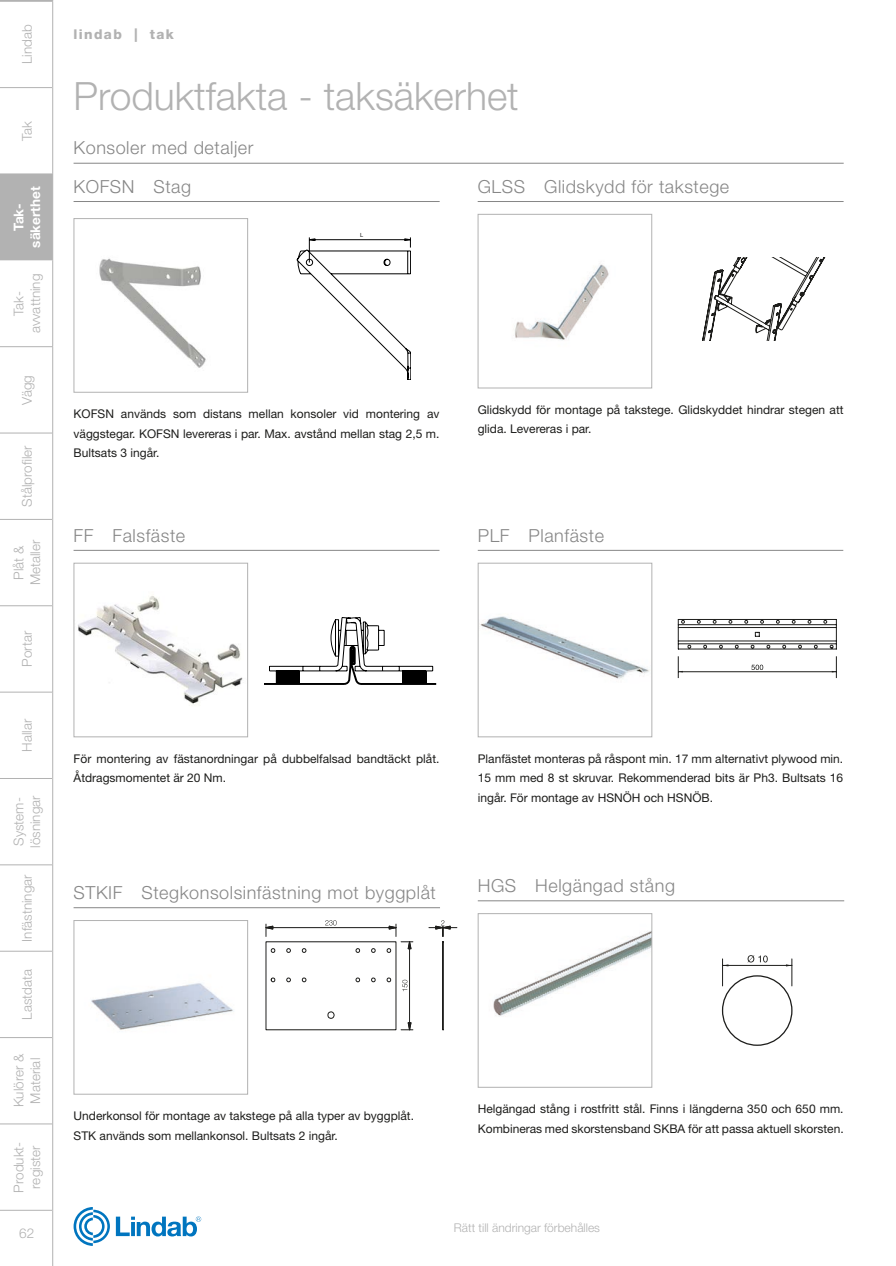
<style>
.page{position:relative;width:896px;height:1266px;background:#fff}
.page>*{position:absolute;margin:0;border:0;box-sizing:border-box;transform-origin:0 0}
.t1{font:300 39px "Helvetica Neue LT Pro";color:#b2b2b2}
.t2{font:300 18px "Helvetica Neue LT Pro";letter-spacing:.03em;color:#878787}
.t3{font:300 13.5px/16.5px "Helvetica Neue LT Pro";color:#b2b2b2}
.t4{font:700 13.5px/16.5px "Helvetica Neue LT Pro";color:#fff;text-align:center}
.t5{font:800 13.5px "Helvetica Neue LT Pro";letter-spacing:.1em;color:#b2b2b2}
.t6{font:12px/19.5px "Helvetica Neue LT Pro";color:#1d1d1b}
.t7{font:300 12px "Helvetica Neue LT Pro";color:#b2b2b2}
.t8{font:5.7px "Helvetica";color:#222221}
</style>
<div class="page">
<hr style="left:0;top:432px;width:52px;height:1px;background:#b2b2b2">
<hr style="left:0;top:605px;width:52px;height:1px;background:#b2b2b2">
<hr style="left:0;top:778px;width:52px;height:1px;background:#b2b2b2">
<hr style="left:0;top:950px;width:52px;height:1px;background:#b2b2b2">
<hr style="left:0;top:1037px;width:52px;height:1px;background:#b2b2b2">
<hr style="left:0;top:1123px;width:52px;height:1px;background:#b2b2b2">
<hr style="left:0;top:1209px;width:52px;height:1px;background:#b2b2b2">
<hr style="left:52px;top:347px;width:1px;height:86px;background:#b2b2b2">
<hr style="left:52px;top:433px;width:1px;height:86px;background:#b2b2b2">
<hr style="left:52px;top:519px;width:1px;height:86px;background:#b2b2b2">
<hr style="left:52px;top:605px;width:1px;height:87px;background:#b2b2b2">
<hr style="left:52px;top:692px;width:1px;height:86px;background:#b2b2b2">
<hr style="left:52px;top:778px;width:1px;height:86px;background:#b2b2b2">
<hr style="left:52px;top:864px;width:1px;height:87px;background:#b2b2b2">
<hr style="left:52px;top:951px;width:1px;height:86px;background:#b2b2b2">
<hr style="left:52px;top:1037px;width:1px;height:86px;background:#b2b2b2">
<hr style="left:52px;top:1123px;width:1px;height:87px;background:#b2b2b2">
<hr style="left:52px;top:1210px;width:1px;height:55px;background:#b2b2b2">
<hr style="left:0;top:519px;width:52px;height:1px;background:#b2b2b2">
<hr style="left:0;top:691px;width:52px;height:1px;background:#b2b2b2">
<hr style="left:0;top:864px;width:52px;height:1px;background:#b2b2b2">
<hr style="left:52px;top:260px;width:1px;height:86px;background:#b2b2b2">
<hr style="left:0;top:346px;width:53px;height:1px;background:#b2b2b2">
<svg style="left:116px;top:1216px;width:85px;height:20px"></svg>
<svg style="left:74px;top:1207px;width:36px;height:38px"></svg>
<img style="left:515px;top:264px;width:94px;height:76px">
<div style="left:477px;top:214px;width:175px;height:174px;border:1px solid #b2b2b2"></div>
<svg style="left:702px;top:258px;width:123px;height:83px"></svg>
<hr style="left:477px;top:201px;width:366px;height:1px;background:#878787">
<img style="left:78px;top:595px;width:165px;height:110px">
<div style="left:74px;top:563px;width:174px;height:174px;border:1px solid #b2b2b2"></div>
<svg style="left:265px;top:617px;width:171px;height:67px"></svg>
<hr style="left:74px;top:550px;width:365px;height:1px;background:#878787">
<img style="left:493px;top:931px;width:157px;height:85px">
<div style="left:477px;top:913px;width:175px;height:174px;border:1px solid #b2b2b2"></div>
<hr style="left:722px;top:965px;width:69px;height:1px;background:#1d1d1b">
<div style="left:721px;top:975px;width:71px;height:70px;border:1px solid #1d1d1b;border-radius:50%"></div>
<svg style="left:747px;top:955px;width:20px;height:7px"></svg>
<svg style="left:785px;top:958px;width:7px;height:27px"></svg>
<svg style="left:722px;top:958px;width:6px;height:27px"></svg>
<img style="left:480px;top:616px;width:170px;height:63px">
<div style="left:477px;top:563px;width:175px;height:174px;border:1px solid #b2b2b2"></div>
<hr style="left:678px;top:671px;width:158px;height:1px;background:#1d1d1b">
<svg style="left:831px;top:656px;width:6px;height:22px"></svg>
<svg style="left:678px;top:656px;width:4px;height:22px"></svg>
<svg style="left:677px;top:619px;width:159px;height:31px"></svg>
<svg style="left:751px;top:664px;width:12px;height:6px"></svg>
<hr style="left:477px;top:550px;width:366px;height:1px;background:#878787">
<hr style="left:477px;top:900px;width:367px;height:1px;background:#878787">
<img style="left:91px;top:983px;width:143px;height:47px">
<div style="left:74px;top:920px;width:174px;height:174px;border:1px solid #b2b2b2"></div>
<svg style="left:265px;top:920px;width:192px;height:111px"></svg>
<hr style="left:74px;top:907px;width:366px;height:1px;background:#878787">
<img style="left:99px;top:258px;width:107px;height:110px">
<div style="left:74px;top:218px;width:174px;height:174px;border:1px solid #b2b2b2"></div>
<svg style="left:297px;top:237px;width:114px;height:143px"></svg>
<hr style="left:74px;top:201px;width:365px;height:1px;background:#878787">
<hr style="left:74px;top:163px;width:769px;height:1px;background:#878787">
<svg style="left:0;top:0;width:53px;height:260px"></svg>
<p class="t3" style="left:18px;top:64px;width:41px;rotate:-90deg">Lindab</p>
<p class="t3" style="left:18px;top:141px;width:21px;rotate:-90deg">Tak</p>
<p class="t4" style="left:10px;top:248px;width:63px;rotate:-90deg">Tak&shy;säkerthet</p>
<p class="t3" style="left:10px;top:333px;width:61px;text-align:center;rotate:-90deg">Tak&shy;avvattning</p>
<p class="t3" style="left:18px;top:404px;width:31px;rotate:-90deg">Vägg</p>
<p class="t3" style="left:18px;top:506px;width:63px;rotate:-90deg">Stålprofiler</p>
<p class="t3" style="left:10px;top:585px;width:47px;text-align:center;rotate:-90deg">Plåt &amp;<br>Metaller</p>
<p class="t3" style="left:18px;top:666px;width:37px;rotate:-90deg">Portar</p>
<p class="t3" style="left:18px;top:751px;width:34px;rotate:-90deg">Hallar</p>
<p class="t3" style="left:10px;top:847px;width:54px;rotate:-90deg">System&shy;lösningar</p>
<p class="t3" style="left:18px;top:941px;width:69px;rotate:-90deg">Infästningar</p>
<p class="t3" style="left:18px;top:1019px;width:52px;rotate:-90deg">Lastdata</p>
<p class="t3" style="left:10px;top:1107px;width:55px;rotate:-90deg">Kulörer &amp;<br>Material</p>
<p class="t3" style="left:10px;top:1192px;width:52px;rotate:-90deg">Produkt&shy;register</p>
<p class="t3" style="left:19px;top:1224px;width:17px">62</p>
<p class="t5" style="left:74px;top:27px;width:102px">lindab | tak</p>
<h1 class="t1" style="left:74px;top:72px;width:446px">Produktfakta - taksäkerhet</h1>
<h2 class="t2" style="left:74px;top:137px;width:181px">Konsoler med detaljer</h2>
<h2 class="t2" style="left:74px;top:175px;width:119px">KOFSN Stag</h2>
<p class="t8" style="left:360px;top:230px;width:5px">L</p>
<h2 class="t2" style="left:477px;top:175px;width:253px">GLSS Glidskydd för takstege</h2>
<p class="t6" style="left:74px;top:404px;width:367px;text-align:justify">KOFSN används som distans mellan konsoler vid montering av väggstegar. KOFSN levereras i par. Max. avstånd mellan stag 2,5 m.<br>Bultsats 3 ingår.</p>
<h2 class="t2" style="left:74px;top:524px;width:113px">FF Falsfäste</h2>
<p class="t6" style="left:477px;top:399px;width:367px">Glidskydd för montage på takstege. Glidskyddet hindrar stegen att glida. Levereras i par.</p>
<h2 class="t2" style="left:477px;top:524px;width:128px">PLF Planfäste</h2>
<p class="t6" style="left:74px;top:748px;width:367px">För montering av fästanordningar på dubbelfalsad bandtäckt plåt.<br>Åtdragsmomentet är 20 Nm.</p>
<h2 class="t2" style="left:74px;top:881px;width:364px">STKIF Stegkonsolsinfästning mot byggplåt</h2>
<p class="t6" style="left:477px;top:748px;width:367px;text-align:justify">Planfästet monteras på råspont min. 17 mm alternativt plywood min.<br>15 mm med 8 st skruvar. Rekommenderad bits är Ph3. Bultsats 16 ingår. För montage av HSNÖH och HSNÖB.</p>
<h2 class="t2" style="left:477px;top:874px;width:199px">HGS Helgängad stång</h2>
<p class="t6" style="left:74px;top:1105px;width:342px">Underkonsol för montage av takstege på alla typer av byggplåt.<br>STK används som mellankonsol. Bultsats 2 ingår.</p>
<p class="t6" style="left:477px;top:1098px;width:367px">Helgängad stång i rostfritt stål. Finns i längderna 350 och 650 mm.<br>Kombineras med skorstensband SKBA för att passa aktuell skorsten.</p>
<p class="t7" style="left:454px;top:1220px;width:148px">Rätt till ändringar förbehålles</p>
</div>
